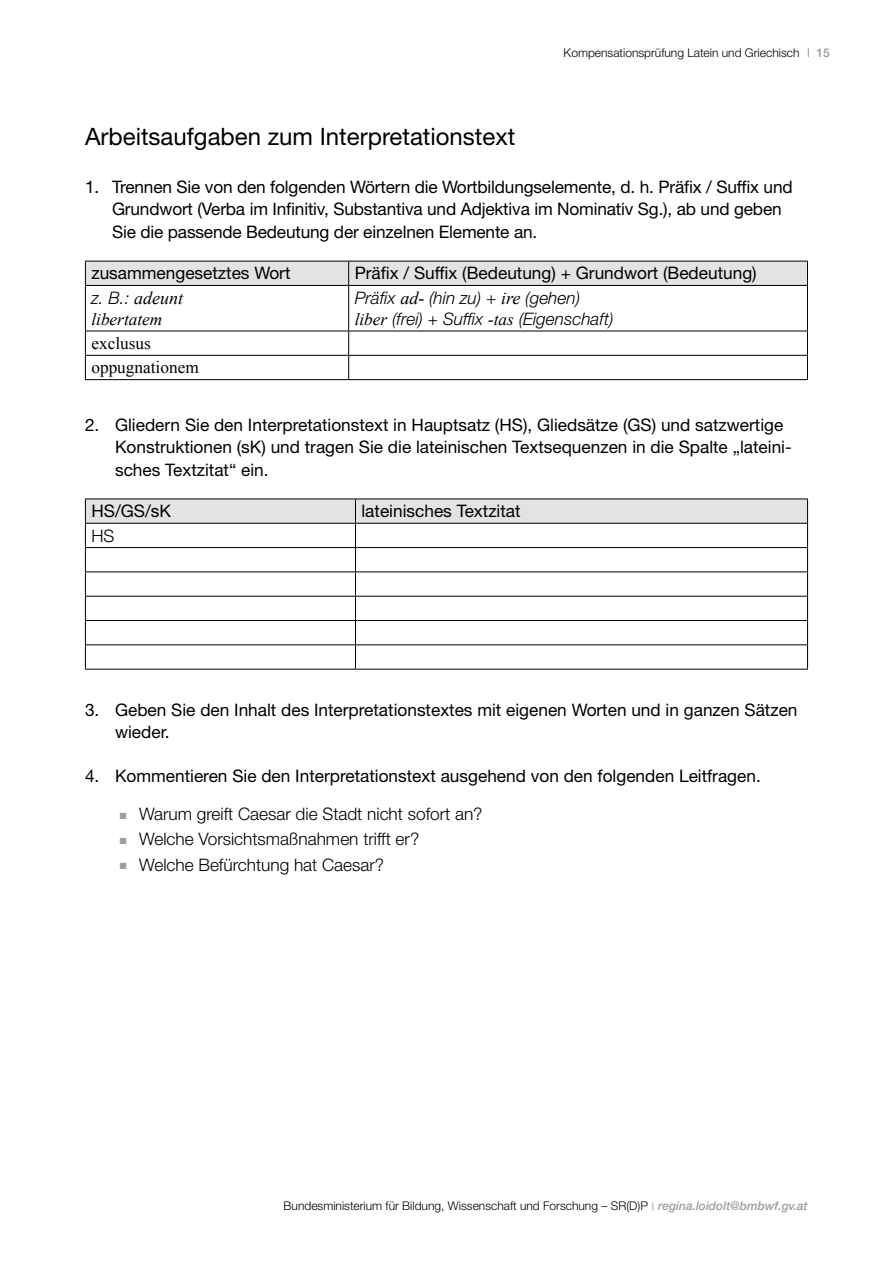
<style>
.page{position:relative;width:893px;height:1263px;background:#fff}
.page>*{position:absolute;margin:0;border:0;box-sizing:border-box;transform-origin:0 0}
.t1{font:24px "Helvetica Neue LT Pro";color:#000}
.t2{font:italic 18px "Times New Roman";color:#000}
.Laufschrift_roman{font:17.25px/22.5px "Helvetica Neue LT Std";color:#000}
.t3{font:300 17.25px "Helvetica Neue LT Pro";color:#000}
.t4{font:italic 300 17.25px/21px "Helvetica Neue LT Std";color:#000}
.t5{font:17.25px "Times New Roman";color:#000}
.t6{font:italic 17.25px "Times New Roman";color:#000}
.t7{font:300 17.25px "Helvetica Neue LT Std";color:#000}
.t8{font:300 12px "Helvetica Neue LT Pro";color:#000}
.t9{font:500 12px "Helvetica Neue LT Pro";color:#9d9d9c}
.s1{font-family:"Helvetica Neue LT Std";font-weight:300;font-size:17.25px}
.s2{font-family:"Times New Roman";font-weight:400;font-size:18px}
.s3{font-family:"Times New Roman";font-weight:400}
.s4{font-family:"Times New Roman";font-weight:400;font-size:13.5px;color:#9d9d9c}
.s5{font-family:"Times New Roman";font-weight:400;color:#9d9d9c}
.s6{font-weight:500;font-style:italic;color:#9d9d9c}
</style>
<div class="page">
<svg style="left:85px;top:261px;width:723px;height:24px;background:#dbdbdb"></svg>
<hr style="left:85px;top:285px;width:264px;height:1px;background:#000">
<hr style="left:85px;top:286px;width:1px;height:45px;background:#000">
<hr style="left:349px;top:285px;width:459px;height:1px;background:#000">
<hr style="left:348px;top:286px;width:1px;height:45px;background:#000">
<hr style="left:807px;top:286px;width:1px;height:45px;background:#000">
<hr style="left:85px;top:331px;width:264px;height:1px;background:#000">
<hr style="left:349px;top:331px;width:459px;height:1px;background:#000">
<hr style="left:85px;top:355px;width:264px;height:1px;background:#000">
<svg style="left:85px;top:331px;width:1px;height:48px"></svg>
<hr style="left:349px;top:355px;width:459px;height:1px;background:#000">
<svg style="left:348px;top:331px;width:1px;height:48px"></svg>
<svg style="left:807px;top:331px;width:1px;height:48px"></svg>
<hr style="left:85px;top:379px;width:264px;height:1px;background:#000">
<hr style="left:349px;top:379px;width:459px;height:1px;background:#000">
<hr style="left:85px;top:498px;width:270px;height:1px;background:#000">
<hr style="left:355px;top:498px;width:453px;height:1px;background:#000">
<hr style="left:85px;top:669px;width:270px;height:1px;background:#000">
<hr style="left:355px;top:669px;width:453px;height:1px;background:#000">
<svg style="left:85px;top:499px;width:723px;height:170px"></svg>
<p class="t8" style="left:564px;top:45px;width:237px">Kompensationsprüfung Latein und Griechisch</p>
<p class="t9" style="left:816px;top:46px;width:15px">15</p>
<h4 class="t1" style="left:85px;top:121px;width:432px">Arbeitsaufgaben zum Interpretationstext</h4>
<p class="Laufschrift_roman" style="left:112px;top:175px;width:682px;text-indent:-27px">1. Trennen Sie von den folgenden Wörtern die Wortbildungselemente, d. h. Präfix / Suffix und<br>Grundwort (Verba im Infinitiv, Substantiva und Adjektiva im Nominativ Sg.), ab und geben<br>Sie die passende Bedeutung der einzelnen Elemente an.</p>
<p class="Laufschrift_roman" style="left:91px;top:262px;width:200px">zusammengesetztes Wort</p>
<p class="Laufschrift_roman" style="left:355px;top:262px;width:403px">Präfix / Suffix (Bedeutung) + Grundwort (Bedeutung)</p>
<p class="t2" style="left:91px;top:286px;width:93px"><span class="s1">z. B.:</span> adeunt</p>
<p class="t6" style="left:91px;top:307px;width:72px">libertatem</p>
<p class="t4" style="left:355px;top:287px;width:260px">Präfix <span class="s2">ad-</span> (hin zu) + <span class="s2">ire</span> (gehen) <span class="s3">liber</span> (frei) + Suffix <span class="s3">-tas</span> (Eigenschaft)</p>
<p class="t5" style="left:91px;top:332px;width:61px">exclusus</p>
<p class="t5" style="left:91px;top:356px;width:109px">oppugnationem</p>
<p class="Laufschrift_roman" style="left:115px;top:413px;width:678px;text-indent:-30px">2. Gliedern Sie den Interpretationstext in Hauptsatz (HS), Gliedsätze (GS) und satzwertige<br>Konstruktionen (sK) und tragen Sie die lateinischen Textsequenzen in die Spalte „lateini&shy;sches Textzitat“ ein.</p>
<p class="Laufschrift_roman" style="left:91px;top:500px;width:81px">HS/GS/sK</p>
<p class="Laufschrift_roman" style="left:361px;top:500px;width:161px">lateinisches Textzitat</p>
<p class="t7" style="left:91px;top:525px;width:25px">HS</p>
<p class="Laufschrift_roman" style="left:115px;top:698px;width:684px;text-indent:-30px">3. Geben Sie den Inhalt des Interpretationstextes mit eigenen Worten und in ganzen Sätzen wieder.</p>
<p class="Laufschrift_roman" style="left:85px;top:764px;width:677px">4. Kommentieren Sie den Interpretationstext ausgehend von den folgenden Leitfragen.</p>
<p class="t3" style="left:119px;top:803px;width:365px"><span class="s4">■</span> Warum greift Caesar die Stadt nicht sofort an?</p>
<p class="t3" style="left:119px;top:829px;width:302px"><span class="s4">■</span> Welche Vorsichtsmaßnahmen trifft er?</p>
<p class="t3" style="left:119px;top:854px;width:267px"><span class="s4">■</span> Welche Befürchtung hat Caesar?</p>
<p class="t8" style="left:284px;top:1198px;width:526px">Bundesministerium für Bildung, Wissenschaft und Forschung – SR(D)P <span class="s5">׀</span> <span class="s6">regina.loidolt@bmbwf.gv.at</span></p>
</div>
